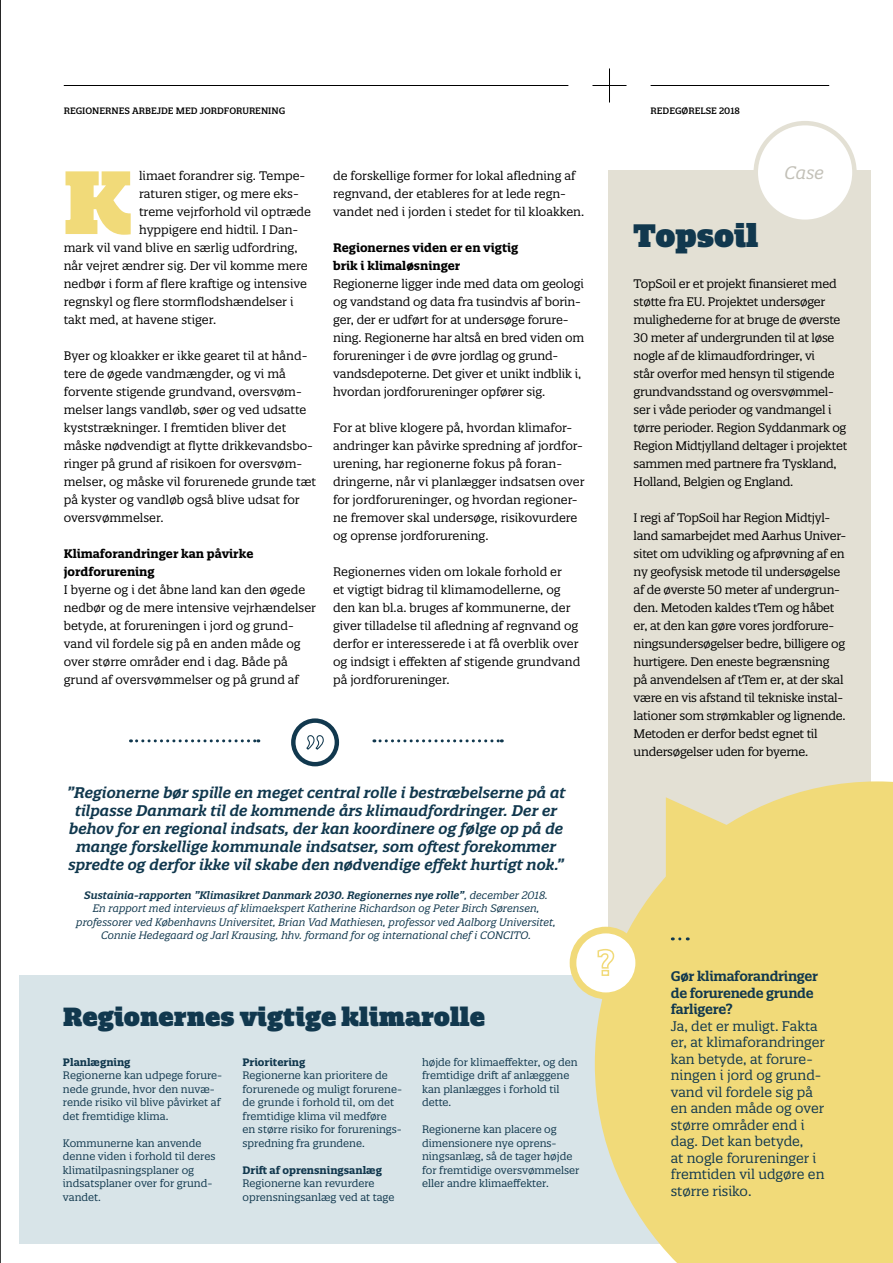
<style>
.page{position:relative;width:893px;height:1263px;background:#fff}
.page>*{position:absolute;margin:0;border:0;box-sizing:border-box;transform-origin:0 0}
.t1{font:900 87px "Quatro Slab";color:#f1da79}
.t2{font:900 31.5px "Quatro Slab";color:#11384e}
.t3{font:900 25.5px "Quatro Slab";color:#11384e}
.t4{font:italic 17.55px "Quatro Slab";color:#c2c0b7}
.t5{font:italic 600 15px/18px "Quatro Slab";color:#11384e;text-align:center}
.t6{font:13.5px/16.5px "Quatro Slab";color:#11384e}
.t7{font:600 13.5px/16.5px "Quatro Slab";letter-spacing:-.02em;color:#11384e}
.t8{font:12px/18px "Quatro Slab";letter-spacing:-.005em;color:#000}
.t9{font:700 12px/18px "Quatro Slab";color:#000}
.t10{font:10.5px/13.5px "Quatro Slab";color:#11384e}
.t11{font:italic 10.5px/13.5px "Quatro Slab";color:#11384e;text-align:center}
.t12{font:700 10.5px "Quatro Slab";color:#11384e}
.t13{font:500 9px "Quatro Slab";color:#000}
.s1{font-weight:600}
</style>
<div class="page">
<svg style="left:0;top:561px;width:1px;height:702px"></svg>
<svg style="left:0;top:0;width:1px;height:561px"></svg>
<div style="left:19px;top:975px;width:851px;height:269px;background:#d8e4e8"></div>
<div style="left:609px;top:170px;width:262px;height:829px;background:#e3e0d4"></div>
<svg style="left:595px;top:781px;width:298px;height:482px;fill:#f1da79"></svg>
<svg style="left:753px;top:121px;width:104px;height:99px"></svg>
<svg style="left:570px;top:927px;width:72px;height:72px"></svg>
<svg style="left:680px;top:937px;width:8px;height:3px"></svg>
<svg style="left:291px;top:718px;width:48px;height:48px"></svg>
<svg style="left:137px;top:739px;width:122px;height:3px"></svg>
<svg style="left:374px;top:739px;width:128px;height:3px"></svg>
<hr style="left:64px;top:85px;width:504px;height:1px;background:#000">
<hr style="left:651px;top:85px;width:178px;height:1px;background:#000">
<hr style="left:592px;top:85px;width:34px;height:1px;background:#000">
<hr style="left:609px;top:68px;width:1px;height:34px;background:#000">
<svg style="left:666px;top:797px;width:66px;height:96px"></svg>
<p class="t13" style="left:64px;top:105px;width:223px">REGIONERNES ARBEJDE MED JORDFORURENING</p>
<p class="t13" style="left:651px;top:105px;width:91px">REDEGØRELSE 2018</p>
<h1 class="t1" style="left:63px;top:148px;width:72px">K</h1>
<p class="t8" style="left:139px;top:167px;width:168px">limaet forandrer sig. Tempe-</p>
<p class="t8" style="left:139px;top:185px;width:161px">raturen stiger, og mere eks-</p>
<p class="t8" style="left:139px;top:203px;width:173px">treme vejrforhold vil optræde</p>
<p class="t8" style="left:139px;top:221px;width:161px">hyppigere end hidtil. I Dan-</p>
<p class="t8" style="left:64px;top:239px;width:235px">mark vil vand blive en særlig udfordring,</p>
<p class="t8" style="left:64px;top:257px;width:245px">når vejret ændrer sig. Der vil komme mere</p>
<p class="t8" style="left:64px;top:275px;width:245px">nedbør i form af flere kraftige og intensive</p>
<p class="t8" style="left:64px;top:293px;width:231px">regnskyl og flere stormflodshændelser i</p>
<p class="t8" style="left:64px;top:311px;width:154px">takt med, at havene stiger.</p>
<p class="t8" style="left:64px;top:347px;width:254px">Byer og kloakker er ikke gearet til at hånd&shy;tere de øgede vandmængder, og vi må forvente stigende grundvand, oversvøm&shy;melser langs vandløb, søer og ved udsatte kyststrækninger. I fremtiden bliver det måske nødvendigt at flytte drikkevandsbo&shy;ringer på grund af risikoen for oversvøm&shy;melser, og måske vil forurenede grunde tæt på kyster og vandløb også blive udsat for oversvømmelser.</p>
<p class="t9" style="left:64px;top:545px;width:191px">Klimaforandringer kan påvirke jordforurening</p>
<p class="t8" style="left:64px;top:581px;width:254px">I byerne og i det åbne land kan den øgede nedbør og de mere intensive vejrhændelser betyde, at forureningen i jord og grund&shy;vand vil fordele sig på en anden måde og over større områder end i dag. Både på grund af oversvømmelser og på grund af</p>
<p class="t8" style="left:333px;top:167px;width:253px">de forskellige former for lokal afledning af regnvand, der etableres for at lede regn&shy;vandet ned i jorden i stedet for til kloakken.</p>
<p class="t9" style="left:333px;top:239px;width:187px">Regionernes viden er en vigtig brik i klimaløsninger</p>
<p class="t8" style="left:333px;top:275px;width:253px">Regionerne ligger inde med data om geologi og vandstand og data fra tusindvis af borin&shy;ger, der er udført for at undersøge forure&shy;ning. Regionerne har altså en bred viden om forureninger i de øvre jordlag og grund&shy;vandsdepoterne. Det giver et unikt indblik i, hvordan jordforureninger opfører sig.</p>
<p class="t8" style="left:333px;top:419px;width:253px">For at blive klogere på, hvordan klimafor&shy;andringer kan påvirke spredning af jordfor&shy;urening, har regionerne fokus på foran&shy;dringerne, når vi planlægger indsatsen over for jordforureninger, og hvordan regioner&shy;ne fremover skal undersøge, risikovurdere og oprense jordforurening.</p>
<p class="t8" style="left:333px;top:563px;width:249px">Regionernes viden om lokale forhold er<br>et vigtigt bidrag til klimamodellerne, og den kan bl.a. bruges af kommunerne, der giver tilladelse til afledning af regnvand og derfor er interesserede i at få overblik over og indsigt i effekten af stigende grundvand på jordforureninger.</p>
<p class="t5" style="left:67px;top:784px;width:500px">”Regionerne bør spille en meget central rolle i bestræbelserne på at tilpasse Danmark til de kommende års klimaudfordringer. Der er behov for en regional indsats, der kan koordinere og følge op på de mange forskellige kommunale indsatser, som oftest forekommer spredte og derfor ikke vil skabe den nødvendige effekt hurtigt nok.”</p>
<p class="t11" style="left:76px;top:888px;width:481px"><span class="s1">Sustainia-rapporten ”Klimasikret Danmark 2030. Regionernes nye rolle”</span>, december 2018.<br>En rapport med interviews af klimaekspert Katherine Richardson og Peter Birch Sørensen, professorer ved Københavns Universitet, Brian Vad Mathiesen, professor ved Aalborg Universitet, Connie Hedegaard og Jarl Krausing, hhv. formand for og international chef i CONCITO.</p>
<h3 class="t3" style="left:63px;top:1001px;width:424px">Regionernes vigtige klimarolle</h3>
<p class="t12" style="left:63px;top:1055px;width:69px">Planlægning</p>
<p class="t10" style="left:63px;top:1069px;width:161px">Regionerne kan udpege forure&shy;nede grunde, hvor den nuvæ&shy;rende risiko vil blive påvirket af det fremtidige klima.</p>
<p class="t10" style="left:63px;top:1136px;width:154px">Kommunerne kan anvende denne viden i forhold til deres klimatilpasningsplaner og indsatsplaner over for grund&shy;vandet.</p>
<p class="t12" style="left:242px;top:1055px;width:64px">Prioritering</p>
<p class="t10" style="left:242px;top:1069px;width:161px">Regionerne kan prioritere de forurenede og muligt forurene&shy;de grunde i forhold til, om det fremtidige klima vil medføre en større risiko for forurenings&shy;spredning fra grundene.</p>
<p class="t12" style="left:242px;top:1163px;width:141px">Drift af oprensningsanlæg</p>
<p class="t10" style="left:242px;top:1177px;width:153px">Regionerne kan revurdere oprensningsanlæg ved at tage</p>
<p class="t10" style="left:422px;top:1055px;width:157px">højde for klimaeffekter, og den fremtidige drift af anlæggene kan planlægges i forhold til dette.</p>
<p class="t10" style="left:422px;top:1123px;width:159px">Regionerne kan placere og dimensionere nye oprens&shy;ningsanlæg, så de tager højde for fremtidige oversvømmelser eller andre klimaeffekter.</p>
<h2 class="t2" style="left:634px;top:216px;width:126px">Topsoil</h2>
<h3 class="t4" style="left:784px;top:162px;width:41px">Case</h3>
<p class="t8" style="left:634px;top:275px;width:215px">TopSoil er et projekt finansieret med støtte fra EU. Projektet undersøger mulighederne for at bruge de øverste 30 meter af undergrunden til at løse nogle af de klimaudfordringer, vi<br>står overfor med hensyn til stigende grundvandsstand og oversvømmel&shy;ser i våde perioder og vandmangel i tørre perioder. Region Syddanmark og Region Midtjylland deltager i projektet sammen med partnere fra Tyskland, Holland, Belgien og England.</p>
<p class="t8" style="left:634px;top:509px;width:214px">I regi af TopSoil har Region Midtjyl&shy;land samarbejdet med Aarhus Univer&shy;sitet om udvikling og afprøvning af en ny geofysisk metode til undersøgelse af de øverste 50 meter af undergrun&shy;den. Metoden kaldes tTem og håbet er, at den kan gøre vores jordforure&shy;ningsundersøgelser bedre, billigere og hurtigere. Den eneste begrænsning på anvendelsen af tTem er, at der skal være en vis afstand til tekniske instal&shy;lationer som strømkabler og lignende.<br>Metoden er derfor bedst egnet til undersøgelser uden for byerne.</p>
<p class="t7" style="left:671px;top:968px;width:149px">Gør klimaforandringer de forurenede grunde farligere?</p>
<p class="t6" style="left:671px;top:1017px;width:156px">Ja, det er muligt. Fakta er, at klimaforandringer kan betyde, at forure&shy;ningen i jord og grund&shy;vand vil fordele sig på en anden måde og over større områder end i dag. Det kan betyde,<br>at nogle forureninger i fremtiden vil udgøre en større risiko.</p>
</div>
